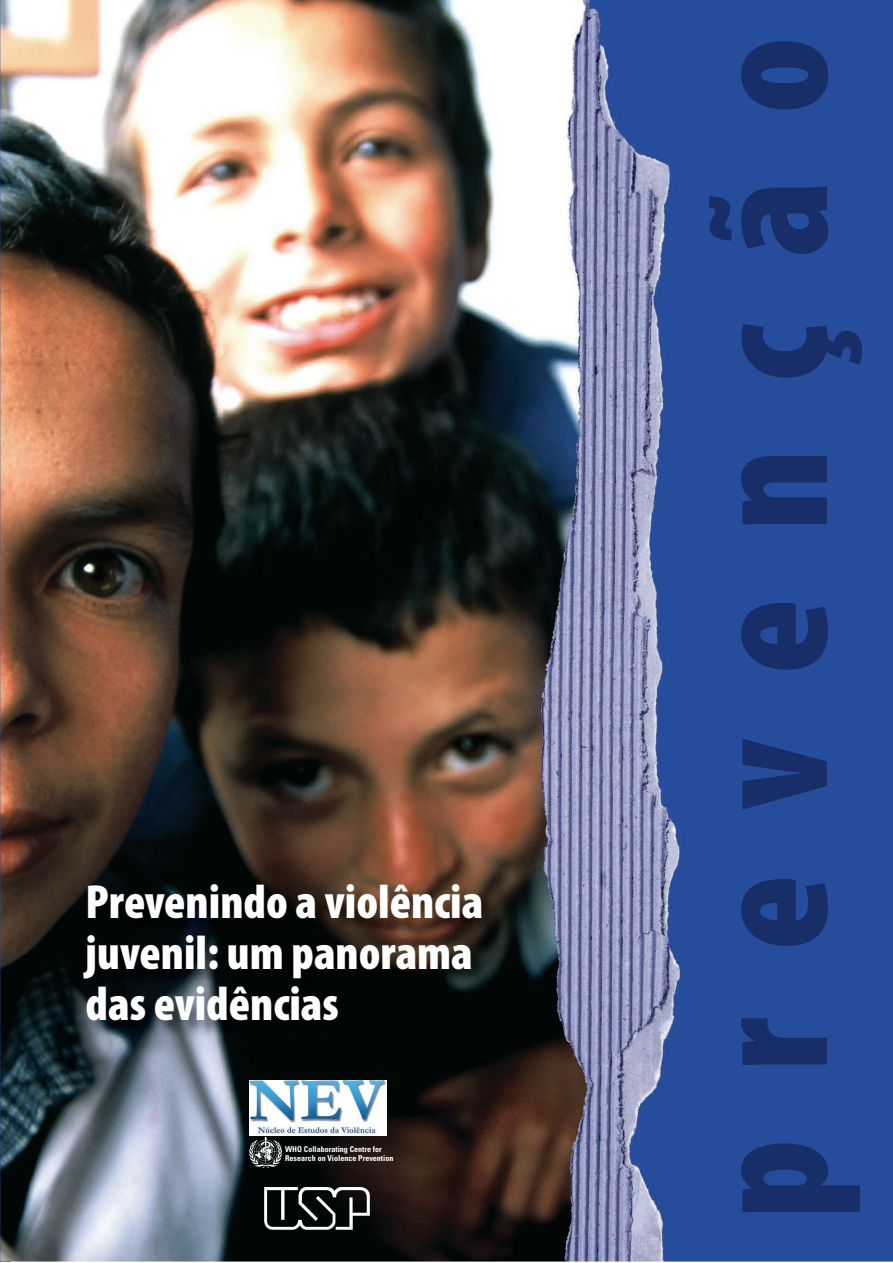
<style>
.page{position:relative;width:893px;height:1263px;background:#fff}
.page>*{position:absolute;margin:0;border:0;box-sizing:border-box;transform-origin:0 0}
.t1{font:900 condensed 171.6px "Myriad Pro";letter-spacing:.39em;color:#172e69}
.t2{font:900 condensed 48.15px/51.2px "Myriad Pro";color:#fff}
.t3{font:700 condensed 7.95px/8.4px "Univers LT Std";color:#fff}
</style>
<div class="page">
<img style="left:0;top:0;width:893px;height:1261px">
<img style="left:84px;top:884px;width:415px;height:153px">
<svg style="left:264px;top:1187px;width:106px;height:43px"></svg>
<img style="left:250px;top:1080px;width:136px;height:55px">
<img style="left:250px;top:1137px;width:33px;height:30px">
<h2 class="t2" style="left:86px;top:875px;width:399px">Prevenindo a violência juvenil: um panorama das evidências</h2>
<p class="t3" style="left:285px;top:1145px;width:110px">WHO Collaborating Centre for<br>Research on Violence Prevention</p>
<h1 class="t1" style="left:660px;top:1219px;width:1184px;rotate:-90deg">prevenção</h1>
</div>
